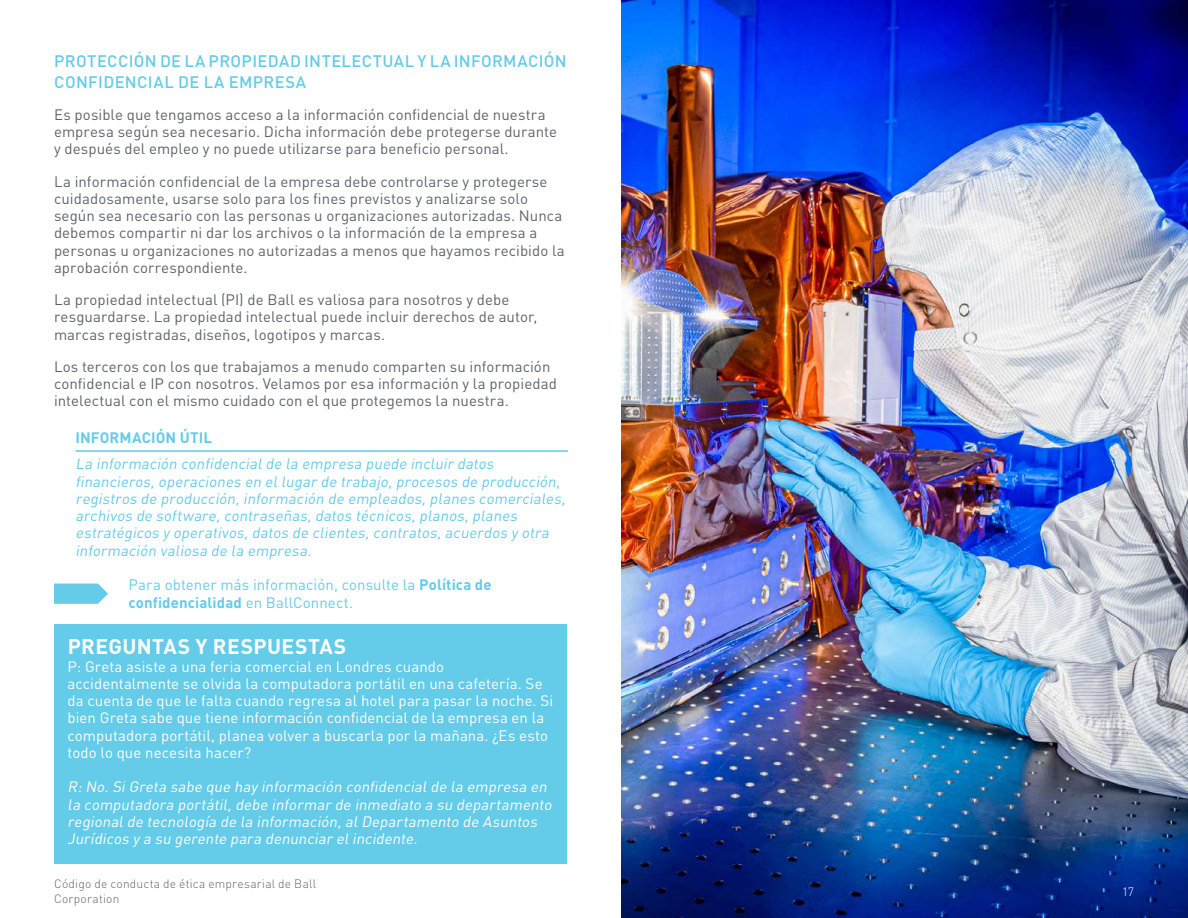
<style>
.page{position:relative;width:1188px;height:918px;background:#fff}
.page>*{position:absolute;margin:0;border:0;box-sizing:border-box;transform-origin:0 0}
.t1{font:700 21px "DIN Pro";letter-spacing:.02em;color:#fff}
.t2{font:500 16.5px/21px "DIN Pro";letter-spacing:.02em;color:#64cbe8}
.t3{font:15px/17.2px "DIN Pro";letter-spacing:.005em;color:#5f636a}
.t4{font:italic 15px/17.2px "DIN Pro";color:#64cbe8}
.t5{font:15px/17.2px "DIN Pro";letter-spacing:.005em;color:#fff}
.t6{font:italic 15px/17.2px "DIN Pro";color:#fff}
.t7{font:15px/17.2px "DIN Pro";letter-spacing:.005em;color:#64cbe8}
.t8{font:700 15px "DIN Pro";letter-spacing:.005em;color:#64cbe8}
.t9{font:300 12px/14.4px "DIN Pro";letter-spacing:.015em;color:#5f636a}
.t10{font:300 12px "DIN Pro";color:#fff}
.s1{font-weight:700}
</style>
<div class="page">
<img style="left:621px;top:0;width:567px;height:918px">
<hr style="left:76px;top:450px;width:492px;height:2px;background:#64cbe8">
<svg style="left:54px;top:584px;width:54px;height:20px"></svg>
<div style="left:54px;top:625px;width:513px;height:239px;background:#64cbe8"></div>
<p class="t2" style="left:54px;top:48px;width:514px">PROTECCIÓN DE LA PROPIEDAD INTELECTUAL Y LA INFORMACIÓN<br>CONFIDENCIAL DE LA EMPRESA</p>
<p class="t3" style="left:54px;top:105px;width:505px">Es posible que tengamos acceso a la información confidencial de nuestra empresa según sea necesario. Dicha información debe protegerse durante y después del empleo y no puede utilizarse para beneficio personal.</p>
<p class="t3" style="left:54px;top:172px;width:512px">La información confidencial de la empresa debe controlarse y protegerse cuidadosamente, usarse solo para los fines previstos y analizarse solo según sea necesario con las personas u organizaciones autorizadas. Nunca debemos compartir ni dar los archivos o la información de la empresa a personas u organizaciones no autorizadas a menos que hayamos recibido la aprobación correspondiente.</p>
<p class="t3" style="left:54px;top:290px;width:485px">La propiedad intelectual (PI) de Ball es valiosa para nosotros y debe resguardarse. La propiedad intelectual puede incluir derechos de autor, marcas registradas, diseños, logotipos y marcas.</p>
<p class="t3" style="left:54px;top:357px;width:505px">Los terceros con los que trabajamos a menudo comparten su información confidencial e IP con nosotros. Velamos por esa información y la propiedad intelectual con el mismo cuidado con el que protegemos la nuestra.</p>
<p class="t8" style="left:76px;top:425px;width:138px">INFORMACIÓN ÚTIL</p>
<p class="t4" style="left:76px;top:455px;width:494px">La información confidencialde la empresa puede incluir datos financieros,operaciones en ellugar de trabajo,procesos de producción, registros de producción,información de empleados,planes comerciales, archivos de software,contraseñas,datos técnicos,planos,planes estratégicos y operativos,datos de clientes,contratos,acuerdos y otra información valiosa de la empresa.</p>
<p class="t7" style="left:129px;top:576px;width:365px">Para obtener más información, consulte la <span class="s1">Política de confidencialidad</span> en BallConnect.</p>
<h1 class="t1" style="left:68px;top:629px;width:280px">PREGUNTAS Y RESPUESTAS</h1>
<p class="t5" style="left:68px;top:657px;width:487px">P: Greta asiste a una feria comercial en Londres cuando accidentalmente se olvida la computadora portátil en una cafetería. Se da cuenta de que le falta cuando regresa al hotel para pasar la noche. Si bien Greta sabe que tiene información confidencial de la empresa en la computadora portátil, planea volver a buscarla por la mañana. ¿Es esto todo lo que necesita hacer?</p>
<p class="t6" style="left:67px;top:778px;width:489px">R:No.SiGreta sabe que hay información confidencialde la empresa en la computadora portátil,debe informar de inmediato a su departamento regionalde tecnología de la información,alDepartamento de Asuntos Jurídicos y a su gerente para denunciar elincidente.</p>
<p class="t9" style="left:54px;top:876px;width:264px">Código de conducta de ética empresarial de Ball<br>Corporation</p>
<p class="t10" style="left:1122px;top:882px;width:13px">17</p>
</div>
